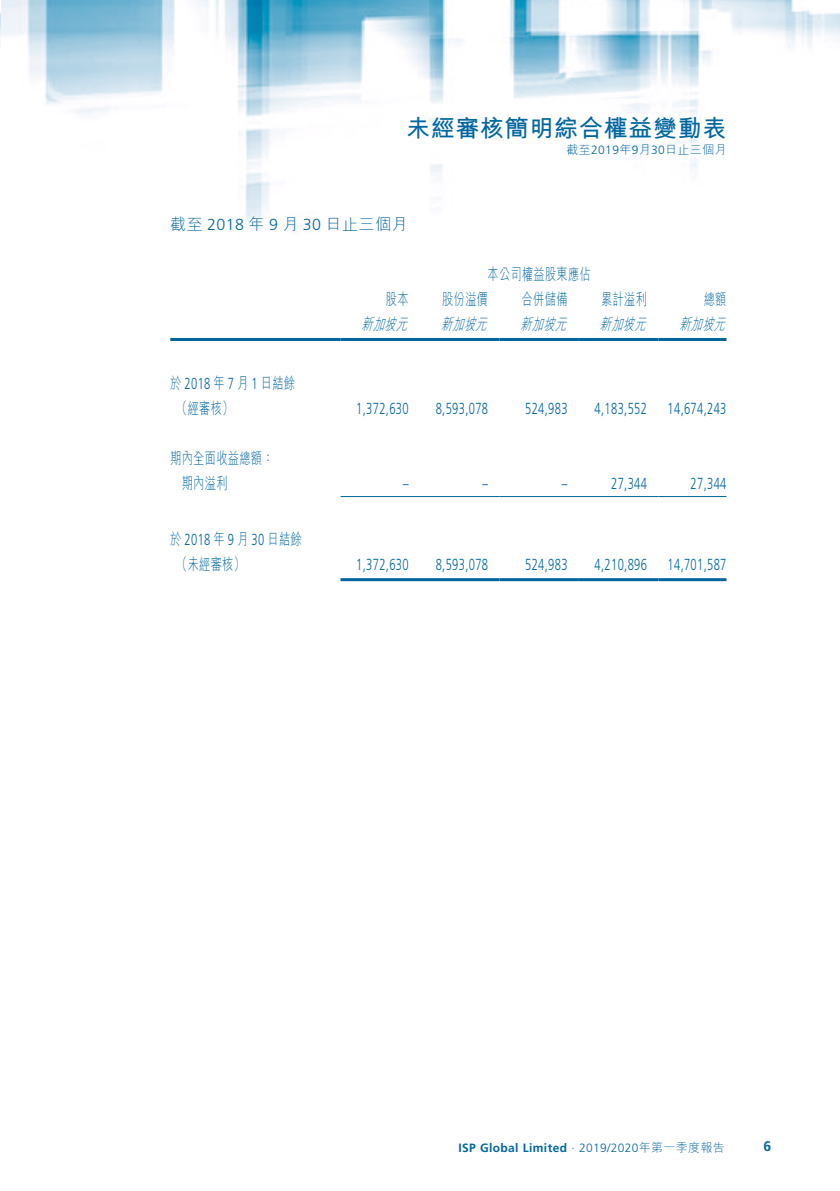
<style>
.page{position:relative;width:840px;height:1191px;background:#fff}
.page>*{position:absolute;margin:0;border:0;box-sizing:border-box;transform-origin:0 0}
.t1{font:700 24px "M Hei HK";letter-spacing:.03em;color:#0066a0}
._50_Table_Text{font:300 16px "Frutiger LT Std";letter-spacing:.03em;color:#0066a0;scale:.7 1}
._50_Table_Text-2{font:300 16px "M Hei HK";letter-spacing:.03em;color:#0066a0;scale:.7 1}
._50_Table_Text-3{font:italic 300 16px "M Hei HK";color:#0066a0;scale:.7 1}
._00_Body_Text{font:300 16px "M Hei HK";letter-spacing:.03em;color:#0066a0}
.t2{font:700 14px "Frutiger LT Std";color:#0066a0}
.t3{font:700 12px "Frutiger LT Std";letter-spacing:.03em;color:#0066a0}
.t4{font:300 12px "M Hei HK";letter-spacing:.03em;color:#0066a0}
.s1{font-family:"Frutiger LT Std"}
.s2{font-family:"M Hei HK"}
.s3{font-weight:300}
.s4{font-family:"M Hei HK";font-weight:300}
</style>
<div class="page">
<img style="left:0;top:0;width:839px;height:498px">
<hr style="left:170px;top:338px;width:170px;height:3px;background:#0066a0">
<hr style="left:340px;top:338px;width:80px;height:3px;background:#0066a0">
<hr style="left:420px;top:338px;width:79px;height:3px;background:#0066a0">
<hr style="left:499px;top:338px;width:79px;height:3px;background:#0066a0">
<hr style="left:578px;top:338px;width:80px;height:3px;background:#0066a0">
<hr style="left:658px;top:338px;width:68px;height:3px;background:#0066a0">
<hr style="left:340px;top:496px;width:80px;height:1px;background:#0066a0">
<hr style="left:420px;top:496px;width:79px;height:1px;background:#0066a0">
<hr style="left:499px;top:496px;width:79px;height:1px;background:#0066a0">
<hr style="left:578px;top:496px;width:80px;height:1px;background:#0066a0">
<hr style="left:658px;top:496px;width:68px;height:1px;background:#0066a0">
<hr style="left:340px;top:578px;width:80px;height:3px;background:#0066a0">
<hr style="left:420px;top:578px;width:79px;height:3px;background:#0066a0">
<hr style="left:499px;top:578px;width:79px;height:3px;background:#0066a0">
<hr style="left:578px;top:578px;width:80px;height:3px;background:#0066a0">
<hr style="left:658px;top:578px;width:68px;height:3px;background:#0066a0">
<h1 class="t1" style="left:406px;top:110px;width:322px">未經審核簡明綜合權益變動表</h1>
<p class="t4" style="left:566px;top:143px;width:161px">截至<span class="s1">2019</span>年 月<span class="s1">9 30</span>日止三個月</p>
<p class="_00_Body_Text" style="left:170px;top:216px;width:238px">截至 <span class="s1">2018</span> 年 <span class="s1">9</span> 月 <span class="s1">30</span> 日止三個月</p>
<p class="_50_Table_Text-2" style="left:487px;top:266px;width:149px">本公司權益股東應佔</p>
<p class="_50_Table_Text-2" style="left:385px;top:291px;width:34px">股本</p>
<p class="_50_Table_Text-2" style="left:442px;top:291px;width:67px">股份溢價</p>
<p class="_50_Table_Text-2" style="left:521px;top:291px;width:67px">合併儲備</p>
<p class="_50_Table_Text-2" style="left:601px;top:291px;width:67px">累計溢利</p>
<p class="_50_Table_Text-2" style="left:703px;top:291px;width:34px">總額</p>
<p class="_50_Table_Text-3" style="left:361px;top:316px;width:73px">新加坡元</p>
<p class="_50_Table_Text-3" style="left:440px;top:316px;width:73px">新加坡元</p>
<p class="_50_Table_Text-3" style="left:520px;top:316px;width:73px">新加坡元</p>
<p class="_50_Table_Text-3" style="left:599px;top:316px;width:73px">新加坡元</p>
<p class="_50_Table_Text-3" style="left:678px;top:316px;width:73px">新加坡元</p>
<p class="_50_Table_Text-2" style="left:170px;top:375px;width:180px">於 <span class="s1">2018</span> 年 月<span class="s1">7 1</span> 日結餘</p>
<p class="_50_Table_Text-2" style="left:176px;top:400px;width:83px">（經審核(</p>
<p class="_50_Table_Text-2" style="left:170px;top:450px;width:149px">期內全面收益總額：</p>
<p class="_50_Table_Text" style="left:356px;top:399px;width:76px">1,372,630</p>
<p class="_50_Table_Text" style="left:435px;top:399px;width:76px">8,593,078</p>
<p class="_50_Table_Text" style="left:525px;top:399px;width:62px">524,983</p>
<p class="_50_Table_Text" style="left:594px;top:399px;width:76px">4,183,552</p>
<p class="_50_Table_Text" style="left:667px;top:399px;width:86px">14,674,243</p>
<p class="_50_Table_Text-2" style="left:182px;top:475px;width:67px">期內溢利</p>
<p class="_50_Table_Text" style="left:403px;top:474px;width:9px">–</p>
<p class="_50_Table_Text" style="left:482px;top:474px;width:9px">–</p>
<p class="_50_Table_Text" style="left:561px;top:474px;width:9px">–</p>
<p class="_50_Table_Text" style="left:610px;top:474px;width:53px">27,344</p>
<p class="_50_Table_Text" style="left:690px;top:474px;width:53px">27,344</p>
<p class="_50_Table_Text" style="left:170px;top:530px;width:189px"><span class="s2">於</span> 2018 <span class="s2">年 月</span>9 30 <span class="s2">日結餘</span></p>
<p class="_50_Table_Text-2" style="left:176px;top:556px;width:100px">（未經審核(</p>
<p class="_50_Table_Text" style="left:356px;top:555px;width:76px">1,372,630</p>
<p class="_50_Table_Text" style="left:435px;top:555px;width:76px">8,593,078</p>
<p class="_50_Table_Text" style="left:525px;top:555px;width:62px">524,983</p>
<p class="_50_Table_Text" style="left:594px;top:555px;width:76px">4,210,896</p>
<p class="_50_Table_Text" style="left:667px;top:555px;width:86px">14,701,587</p>
<p class="t3" style="left:458px;top:1140px;width:268px">ISP Global Limited <span class="s3">· 2019/2020</span><span class="s4">年第一季度報告</span></p>
<p class="t2" style="left:763px;top:1138px;width:9px">6</p>
</div>
